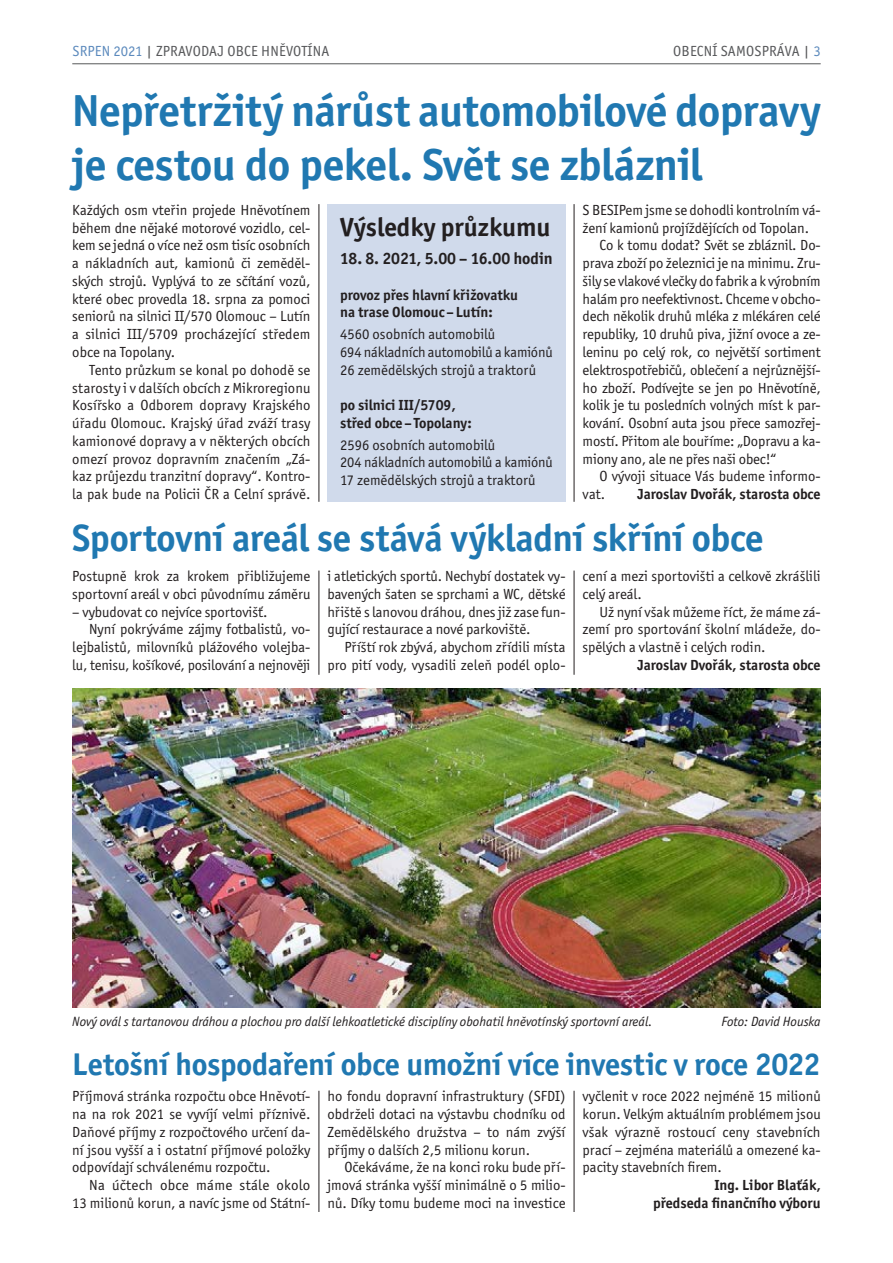
<style>
.page{position:relative;width:893px;height:1263px;background:#fff}
.page>*{position:absolute;margin:0;border:0;box-sizing:border-box;transform-origin:0 0}
.t1{font:700 45px/54px "Officina Sans Itc TOT";letter-spacing:-.01em;color:#2078b1}
.t2{font:700 38.25px "Officina Sans Itc TOT";letter-spacing:-.01em;color:#2078b1}
.t3{font:700 31.5px "Officina Sans Itc TOT";letter-spacing:-.01em;color:#2078b1}
.t4{font:700 26.25px "Officina Sans Itc TOT";color:#231f20}
.t5{font:700 16.5px "Officina Sans Itc TOT";color:#231f20}
.t6{font:14.7px/17.7px "Officina Sans Itc TOT";letter-spacing:-.005em;color:#231f20;text-align:justify}
.t7{font:700 14.7px/17.7px "Officina Sans Itc TOT";color:#231f20}
.t8{font:14.7px "Officina Sans Itc TOT";letter-spacing:.015em;color:#57585a}
.t9{font:italic 13.5px "Officina Sans Itc TOT";color:#231f20}
.s1{color:#5c8abd}
</style>
<div class="page">
<hr style="left:72px;top:63px;width:749px;height:1px;background:#57585a">
<img style="left:72px;top:689px;width:749px;height:319px">
<div style="left:327px;top:204px;width:239px;height:298px;background:#d0daeb"></div>
<hr style="left:319px;top:204px;width:1px;height:298px;background:#231f20">
<hr style="left:319px;top:571px;width:1px;height:104px;background:#231f20">
<hr style="left:319px;top:1091px;width:1px;height:121px;background:#231f20">
<hr style="left:574px;top:204px;width:1px;height:298px;background:#231f20">
<hr style="left:574px;top:571px;width:1px;height:104px;background:#231f20">
<hr style="left:574px;top:1091px;width:1px;height:121px;background:#231f20">
<p class="t8" style="left:72px;top:43px;width:258px"><span class="s1">SRPEN 2021</span> | ZPRAVODAJ OBCE HNĚVOTÍNA</p>
<p class="t8" style="left:673px;top:43px;width:149px">OBECNÍ SAMOSPRÁVA | <span class="s1">3</span></p>
<h1 class="t1" style="left:72px;top:83px;width:750px">Nepřetržitý nárůst automobilové dopravy je cestou do pekel. Svět se zbláznil</h1>
<p class="t6" style="left:72px;top:201px;width:240px">Každých osm vteřin projede Hněvotínem během dne nějaké motorové vozidlo, cel&shy;kem se jedná o více než osm tisíc osobních a nákladních aut, kamionů či zeměděl&shy;ských strojů. Vyplývá to ze sčítání vozů, které obec provedla 18. srpna za pomoci seniorů na silnici II/570 Olomouc – Lutín a silnici III/5709 procházející středem obce na Topolany.</p>
<p class="t6" style="left:72px;top:361px;width:240px;text-indent:17px">Tento průzkum se konal po dohodě se starosty i v dalších obcích z Mikroregionu Kosířsko a Odborem dopravy Krajského úřadu Olomouc. Krajský úřad zváží trasy kamionové dopravy a v některých obcích omezí provoz dopravním značením „Zá&shy;kaz průjezdu tranzitní dopravy“. Kontro&shy;la pak bude na Policii ČR a Celní správě.</p>
<h3 class="t4" style="left:340px;top:211px;width:212px">Výsledky průzkumu</h3>
<p class="t5" style="left:340px;top:248px;width:214px">18. 8. 2021, 5.00 – 16.00 hodin</p>
<p class="t7" style="left:340px;top:286px;width:179px">provoz přes hlavní křižovatku na trase Olomouc – Lutín:</p>
<p class="t6" style="left:340px;top:326px;width:214px;text-align:left">4560 osobních automobilů<br>694 nákladních automobilů a kamiónů<br>26 zemědělských strojů a traktorů</p>
<p class="t7" style="left:340px;top:396px;width:133px">po silnici III/5709, střed obce – Topolany:</p>
<p class="t6" style="left:340px;top:436px;width:214px;text-align:left">2596 osobních automobilů<br>204 nákladních automobilů a kamiónů<br>17 zemědělských strojů a traktorů</p>
<p class="t6" style="left:583px;top:201px;width:240px">S BESIPem jsme se dohodli kontrolním vá-</p>
<p class="t6" style="left:583px;top:219px;width:228px">žení kamionů projíždějících od Topolan.</p>
<p class="t6" style="left:600px;top:237px;width:223px">Co k tomu dodat? Svět se zbláznil. Do-</p>
<p class="t6" style="left:583px;top:254px;width:240px">prava zboží po železnici je na minimu. Zru-</p>
<p class="t6" style="left:583px;top:272px;width:240px">šily se vlakové vlečky do fabrik a k výrobním</p>
<p class="t6" style="left:583px;top:290px;width:240px">halám pro neefektivnost. Chceme v obcho-</p>
<p class="t6" style="left:583px;top:308px;width:240px">dech několik druhů mléka z mlékáren celé</p>
<p class="t6" style="left:583px;top:325px;width:240px">republiky, 10 druhů piva, jižní ovoce a ze-</p>
<p class="t6" style="left:583px;top:343px;width:240px">leninu po celý rok, co největší sortiment</p>
<p class="t6" style="left:583px;top:361px;width:240px">elektrospotřebičů, oblečení a nejrůznější-</p>
<p class="t6" style="left:583px;top:379px;width:240px">ho zboží. Podívejte se jen po Hněvotíně,</p>
<p class="t6" style="left:583px;top:397px;width:240px">kolik je tu posledních volných míst k par-</p>
<p class="t6" style="left:583px;top:414px;width:240px">kování. Osobní auta jsou přece samozřej-</p>
<p class="t6" style="left:583px;top:432px;width:240px">mostí. Přitom ale bouříme: „Dopravu a ka-</p>
<p class="t6" style="left:583px;top:450px;width:195px">miony ano, ale ne přes naši obec!“</p>
<p class="t6" style="left:600px;top:468px;width:223px">O vývoji situace Vás budeme informo-</p>
<p class="t6" style="left:583px;top:485px;width:24px">vat.</p>
<p class="t7" style="left:637px;top:485px;width:185px">Jaroslav Dvořák, starosta obce</p>
<h2 class="t2" style="left:72px;top:514px;width:693px">Sportovní areál se stává výkladní skříní obce</h2>
<p class="t6" style="left:72px;top:567px;width:240px">Postupně krok za krokem přibližujeme sportovní areál v obci původnímu záměru</p>
<p class="t6" style="left:72px;top:603px;width:197px">– vybudovat co nejvíce sportovišť.</p>
<p class="t6" style="left:89px;top:621px;width:223px">Nyní pokrýváme zájmy fotbalistů, vo-</p>
<p class="t6" style="left:72px;top:638px;width:240px">lejbalistů, milovníků plážového volejba-</p>
<p class="t6" style="left:72px;top:656px;width:240px">lu, tenisu, košíkové, posilování a nejnověji</p>
<p class="t6" style="left:327px;top:567px;width:240px">i atletických sportů. Nechybí dostatek vy&shy;bavených šaten se sprchami a WC, dětské hřiště s lanovou dráhou, dnes již zase fun&shy;gující restaurace a nové parkoviště.</p>
<p class="t6" style="left:327px;top:638px;width:240px;text-align:right">Příští rok zbývá, abychom zřídili místa pro pití vody, vysadili zeleň podél oplo-</p>
<p class="t6" style="left:583px;top:567px;width:240px">cení a mezi sportovišti a celkově zkrášlili celý areál.</p>
<p class="t6" style="left:583px;top:603px;width:240px;text-indent:17px">Už nyní však můžeme říct, že máme zá&shy;zemí pro sportování školní mládeže, do&shy;spělých a vlastně i celých rodin.</p>
<p class="t7" style="left:637px;top:656px;width:185px">Jaroslav Dvořák, starosta obce</p>
<p class="t9" style="left:72px;top:1014px;width:582px">Nový ovál s tartanovou dráhou a plochou pro další lehkoatletické disciplíny obohatil hněvotínský sportovní areál.</p>
<p class="t9" style="left:722px;top:1014px;width:101px">Foto: David Houska</p>
<h3 class="t3" style="left:72px;top:1045px;width:750px">Letošní hospodaření obce umožní více investic v roce 2022</h3>
<p class="t6" style="left:72px;top:1088px;width:240px">Příjmová stránka rozpočtu obce Hněvotí&shy;na na rok 2021 se vyvíjí velmi příznivě.<br>Daňové příjmy z rozpočtového určení da&shy;ní jsou vyšší a i ostatní příjmové položky odpovídají schválenému rozpočtu.</p>
<p class="t6" style="left:72px;top:1176px;width:240px;text-align:right">Na účtech obce máme stále okolo<br>13 milionů korun, a navíc jsme od Státní-</p>
<p class="t6" style="left:327px;top:1088px;width:240px">ho fondu dopravní infrastruktury (SFDI) obdrželi dotaci na výstavbu chodníku od Zemědělského družstva – to nám zvýší příjmy o dalších 2,5 milionu korun.</p>
<p class="t6" style="left:327px;top:1158px;width:240px;text-indent:17px">Očekáváme, že na konci roku bude pří&shy;jmová stránka vyšší minimálně o 5 milio&shy;nů. Díky tomu budeme moci na investice</p>
<p class="t6" style="left:583px;top:1088px;width:240px">vyčlenit v roce 2022 nejméně 15 milionů korun. Velkým aktuálním problémem jsou však výrazně rostoucí ceny stavebních prací – zejména materiálů a omezené ka&shy;pacity stavebních firem.</p>
<p class="t7" style="left:653px;top:1176px;width:169px;text-align:right">Ing. Libor Blaťák,<br>předseda finančního výboru</p>
</div>
